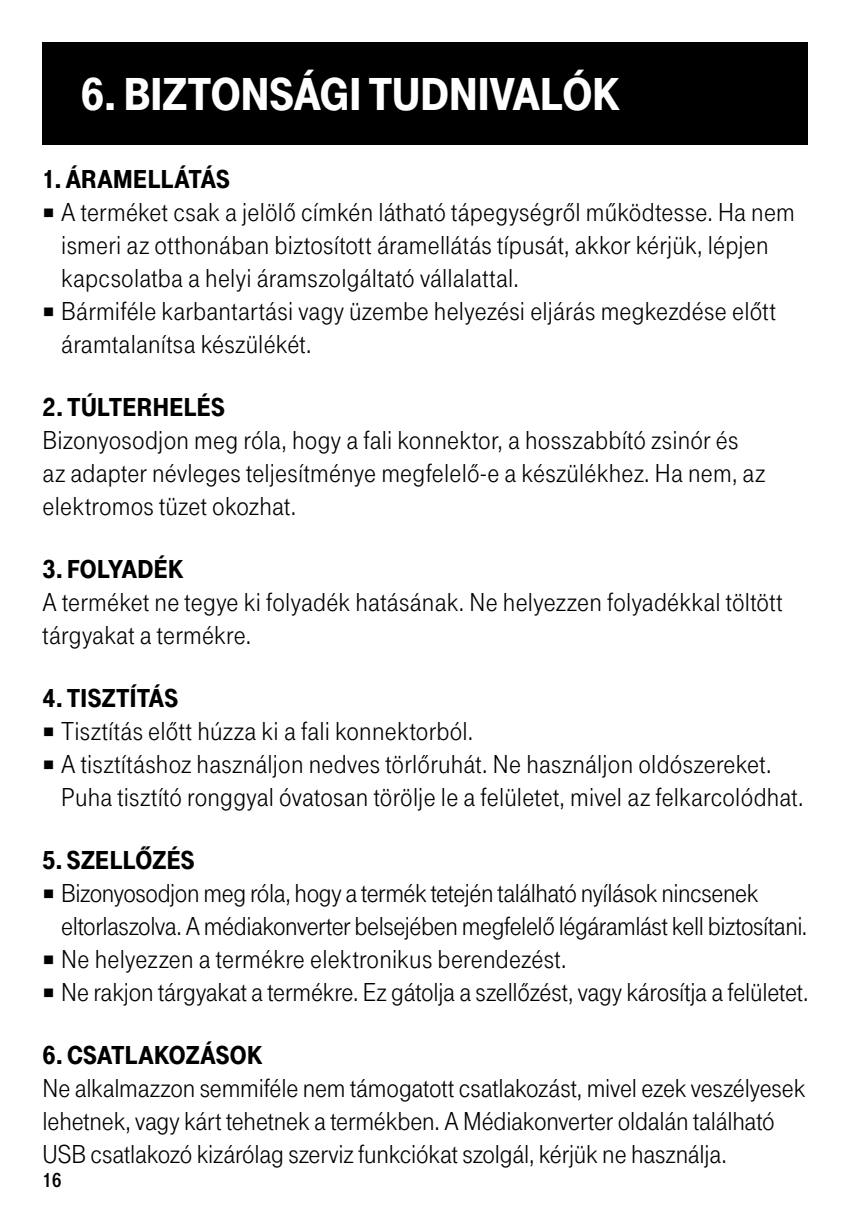
<style>
.page{position:relative;width:851px;height:1208px;background:#fff}
.page>*{position:absolute;margin:0;border:0;box-sizing:border-box;transform-origin:0 0}
.t1{font:48px "Tele Grotesk H Ultr";color:#fff}
.t2{font:27px/33px "Tele Grotesk H Norm";letter-spacing:.005em;color:#000}
.t3{font:27px "Tele Grotesk H Norm";letter-spacing:-.015em;color:#000}
.t4{font:27px "Tele Grotesk H Ultr";letter-spacing:.01em;color:#000}
.t5{font:700 21px "Tele Grotesk H";color:#000}
</style>
<div class="page">
<div style="left:43px;top:43px;width:765px;height:102px;background:#000"></div>
<h1 class="t1" style="left:81px;top:67px;width:540px">6. BIZTONSÁGI TUDNIVALÓK</h1>
<p class="t4" style="left:43px;top:164px;width:189px">1. ÁRAMELLÁTÁS</p>
<p class="t2" style="left:43px;top:196px;width:753px">¦ A terméket csak a jelölő címkén látható tápegységről működtesse. Ha nem</p>
<p class="t2" style="left:61px;top:229px;width:708px">ismeri az otthonában biztosított áramellátás típusát, akkor kérjük, lépjen</p>
<p class="t2" style="left:61px;top:262px;width:459px">kapcsolatba a helyi áramszolgáltató vállalattal.</p>
<p class="t2" style="left:43px;top:295px;width:735px">¦ Bármiféle karbantartási vagy üzembe helyezési eljárás megkezdése előtt</p>
<p class="t2" style="left:61px;top:328px;width:252px">áramtalanítsa készülékét.</p>
<p class="t4" style="left:43px;top:392px;width:184px">2. TÚLTERHELÉS</p>
<p class="t2" style="left:43px;top:424px;width:724px">Bizonyosodjon meg róla, hogy a fali konnektor, a hosszabbító zsinór és az adapter névleges teljesítménye megfelelő-e a készülékhez. Ha nem, az elektromos tüzet okozhat.</p>
<p class="t4" style="left:43px;top:554px;width:142px">3. FOLYADÉK</p>
<p class="t2" style="left:43px;top:586px;width:741px">A terméket ne tegye ki folyadék hatásának. Ne helyezzen folyadékkal töltött tárgyakat a termékre.</p>
<p class="t4" style="left:43px;top:683px;width:137px">4. TISZTÍTÁS</p>
<p class="t2" style="left:43px;top:715px;width:432px">¦ Tisztítás előtt húzza ki a fali konnektorból.</p>
<p class="t2" style="left:43px;top:748px;width:730px">¦ A tisztításhoz használjon nedves törlőruhát. Ne használjon oldószereket.</p>
<p class="t2" style="left:61px;top:781px;width:743px">Puha tisztító ronggyal óvatosan törölje le a felületet, mivel az felkarcolódhat.</p>
<p class="t4" style="left:43px;top:845px;width:154px">5. SZELLŐZÉS</p>
<p class="t3" style="left:43px;top:878px;width:717px">¦ Bizonyosodjon meg róla, hogy a termék tetején található nyílások nincsenek</p>
<p class="t3" style="left:61px;top:911px;width:747px">eltorlaszolva. A médiakonverter belsejében megfelelő légáramlást kell biztosítani.</p>
<p class="t2" style="left:43px;top:943px;width:525px">¦ Ne helyezzen a termékre elektronikus berendezést.</p>
<p class="t2" style="left:43px;top:976px;width:767px">¦ Ne rakjon tárgyakat a termékre. Ez gátolja a szellőzést, vagy károsítja a felületet.</p>
<p class="t4" style="left:43px;top:1040px;width:221px">6. CSATLAKOZÁSOK</p>
<p class="t2" style="left:43px;top:1072px;width:764px">Ne alkalmazzon semmiféle nem támogatott csatlakozást, mivel ezek veszélyesek lehetnek, vagy kárt tehetnek a termékben. A Médiakonverter oldalán található<br>USB csatlakozó kizárólag szerviz funkciókat szolgál, kérjük ne használja.</p>
<p class="t5" style="left:43px;top:1168px;width:21px">16</p>
</div>
